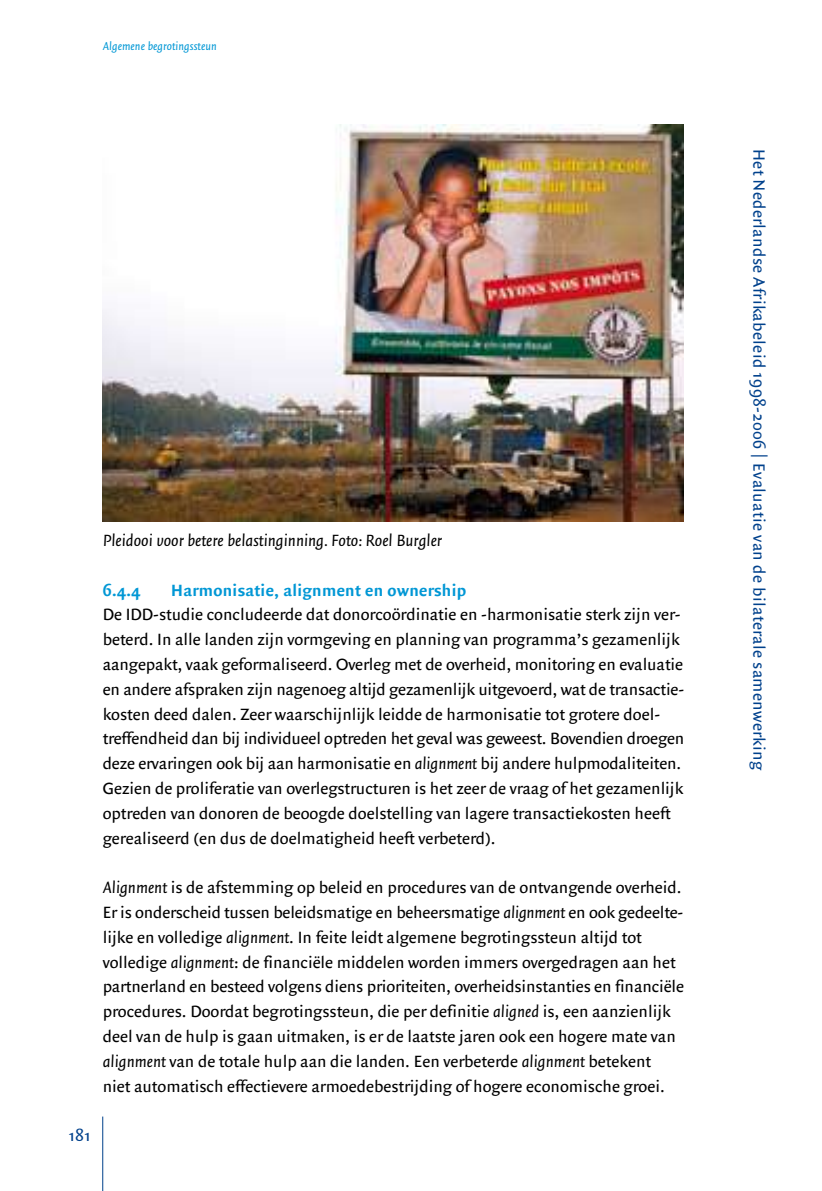
<style>
.page{position:relative;width:822px;height:1191px;background:#fff}
.page>*{position:absolute;margin:0;border:0;box-sizing:border-box;transform-origin:0 0}
.t1{font:17.5px/24.8px "Quadraat Sans";color:#000}
.t2{font:17.5px "Quadraat Sans";letter-spacing:.02em;color:#00418c}
.t3{font:italic 17.5px "Quadraat Sans";color:#000}
.t4{font:700 17.5px "Quadraat Sans";letter-spacing:.02em;color:#0097d5}
.t5{font:italic 12.25px "Quadraat Sans";letter-spacing:.005em;color:#0097d5}
.s1{font-style:italic}
.s2{font-size:15.75px}
</style>
<div class="page">
<hr style="left:102px;top:1116px;width:1px;height:75px;background:#00418c">
<img style="left:103px;top:124px;width:580px;height:397px">
<p class="t5" style="left:103px;top:39px;width:116px">Algemene begrotingssteun</p>
<p class="t2" style="left:68px;top:1125px;width:24px">181</p>
<p class="t3" style="left:103px;top:531px;width:340px">Pleidooi voor betere belastinginning. Foto: Roel Burgler</p>
<p class="t4" style="left:103px;top:580px;width:39px">6.4.4</p>
<p class="t4" style="left:171px;top:580px;width:296px">Harmonisatie, alignment en ownership</p>
<p class="t1" style="left:103px;top:602px;width:583px">De IDD-studie concludeerde dat donorcoördinatie en -harmonisatie sterk zijn ver&shy;beterd. In alle landen zijn vormgeving en planning van programma’s gezamenlijk aangepakt, vaak geformaliseerd. Overleg met de overheid, monitoring en evaluatie en andere afspraken zijn nagenoeg altijd gezamenlijk uitgevoerd, wat de transactie&shy;kosten deed dalen. Zeer waarschijnlijk leidde de harmonisatie tot grotere doel&shy;treffendheid dan bij individueel optreden het geval was geweest. Bovendien droegen deze ervaringen ook bij aan harmonisatie en <span class="s1">alignment</span> bij andere hulpmodaliteiten.<br>Gezien de proliferatie van overlegstructuren is het zeer de vraag of het gezamenlijk optreden van donoren de beoogde doelstelling van lagere transactiekosten heeft gerealiseerd (en dus de doelmatigheid heeft verbeterd).</p>
<p class="t1" style="left:103px;top:875px;width:582px"><span class="s1">Alignment</span> is de afstemming op beleid en procedures van de ontvangende overheid.<br>Er is onderscheid tussen beleidsmatige en beheersmatige <span class="s1">alignment</span> en ook gedeelte&shy;lijke en volledige <span class="s1">alignment</span>. In feite leidt algemene begrotingssteun altijd tot volledige <span class="s1">alignment</span>: de financiële middelen worden immers overgedragen aan het partnerland en besteed volgens diens prioriteiten, overheidsinstanties en financiële procedures. Doordat begrotingssteun, die per definitie <span class="s1">aligned</span> is, een aanzienlijk deel van de hulp is gaan uitmaken, is er de laatste jaren ook een hogere mate van <span class="s1">alignment</span> van de totale hulp aan die landen. Een verbeterde <span class="s1">alignment</span> betekent<br>niet automatisch effectievere armoedebestrijding of hogere economische groei.</p>
<p class="t2" style="left:769px;top:149px;width:623px;rotate:90deg">Het Nederlandse Afrikabeleid 1998-2006 <span class="s2">|</span> Evaluatie van de bilaterale samenwerking</p>
</div>
